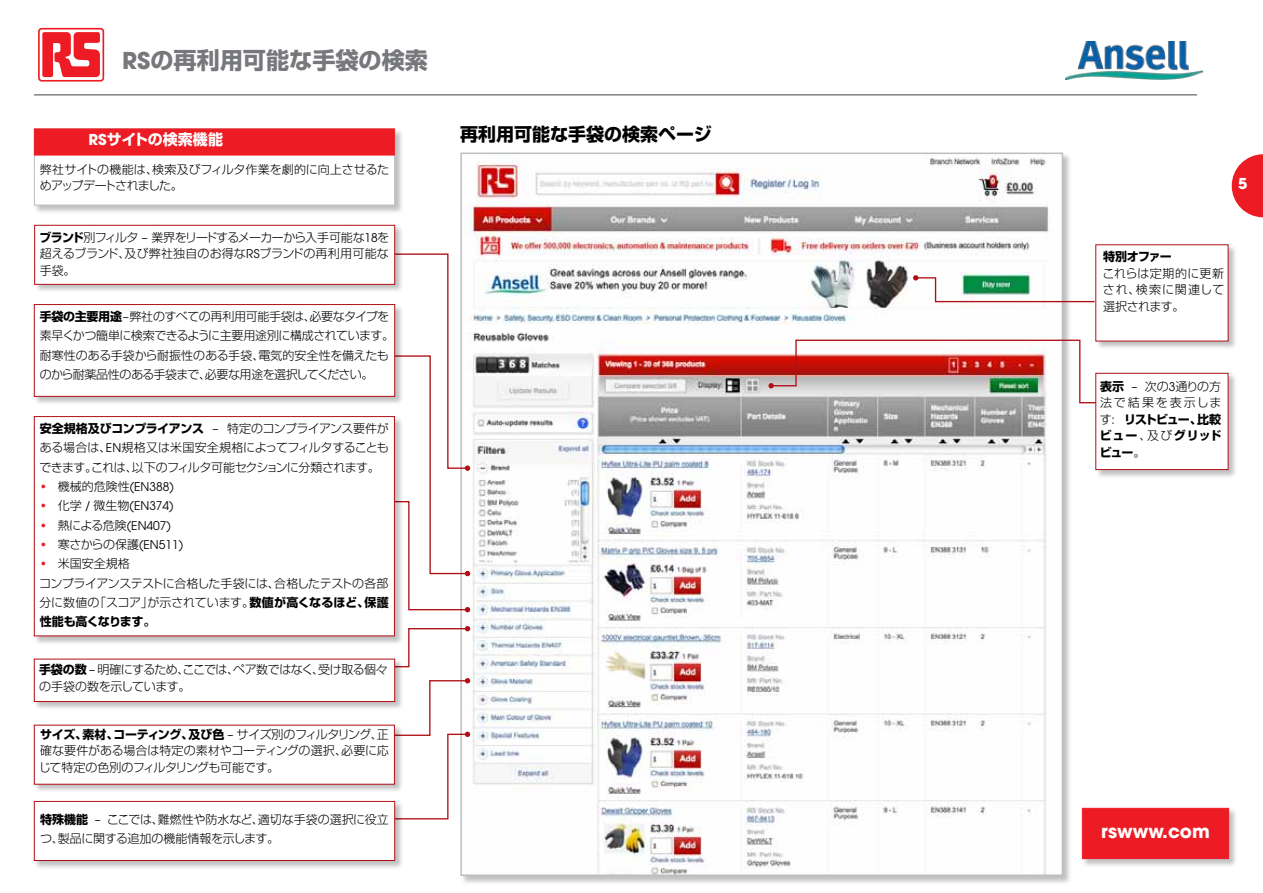
<style>
.page{position:relative;width:1263px;height:893px;background:#fff}
.page>*{position:absolute;margin:0;border:0;box-sizing:border-box;transform-origin:0 0}
.t1{font:700 23.1px "Shin Go Pro";color:#77787b}
.t2{font:700 18.3px "ITC Avant Garde Pro";color:#fff}
.t3{font:700 18px "Shin Go Pro";color:#000}
.t4{font:700 15px "Shin Go Pro";color:#fff}
.t5{font:700 15px "ITC Avant Garde Std";color:#fff}
.t6{font:300 12px/16.5px "Shin Go Pro";letter-spacing:-.03em;color:#000}
.t7{font:300 12px/19.5px "Shin Go Pro";letter-spacing:-.01em;color:#000}
.t8{font:700 12px/16.5px "Shin Go Pro";letter-spacing:-.065em;color:#000;text-align:justify}
.t9{font:12px "ITC Avant Garde Std";color:#000}
.s1{font-family:"ITC Avant Garde Std"}
.s2{font-weight:700}
.s3{font-family:"ITC Avant Garde Std";font-weight:400}
.s4{color:#ed1b23}
.s5{font-family:"Shin Go Pro";font-weight:300}
.s6{font-family:"ITC Avant Garde Std";font-weight:400;color:#ed1b23}
.s7{font-weight:300}
</style>
<div class="page">
<svg style="left:38px;top:27px;width:67px;height:55px"></svg>
<img style="left:1065px;top:42px;width:137px;height:37px">
<hr style="left:34px;top:94px;width:1163px;height:2px;background:#808284">
<svg style="left:1232px;top:154px;width:31px;height:63px"></svg>
<div style="left:460px;top:152px;width:612px;height:733px;background:#000;opacity:.25"></div>
<img style="left:463px;top:156px;width:597px;height:717px">
<svg style="left:913px;top:275px;width:182px;height:28px"></svg>
<svg style="left:768px;top:339px;width:327px;height:65px"></svg>
<svg style="left:376px;top:678px;width:94px;height:142px"></svg>
<svg style="left:404px;top:626px;width:66px;height:42px"></svg>
<svg style="left:403px;top:253px;width:67px;height:359px"></svg>
<div style="left:1081px;top:807px;width:157px;height:61px;background:#000;opacity:.25"></div>
<div style="left:1082px;top:808px;width:147px;height:51px;background:#ed1b23;border:1px solid #ed1b23"></div>
<div style="left:34px;top:128px;width:370px;height:86px;background:#000;opacity:.25"></div>
<div style="left:34px;top:129px;width:361px;height:76px;background:#fff;border:1px solid #bcbec0"></div>
<div style="left:34px;top:129px;width:361px;height:26px;background:#ed1b23"></div>
<div style="left:34px;top:224px;width:370px;height:70px;background:#000;opacity:.25"></div>
<div style="left:34px;top:225px;width:361px;height:60px;background:#fff;border:1px solid #b10f15"></div>
<div style="left:33px;top:304px;width:371px;height:101px;background:#000;opacity:.25"></div>
<div style="left:34px;top:304px;width:361px;height:93px;background:#fff;border:1px solid #b10f15"></div>
<div style="left:33px;top:416px;width:370px;height:229px;background:#000;opacity:.25"></div>
<div style="left:34px;top:416px;width:361px;height:220px;background:#fff;border:1px solid #b10f15"></div>
<div style="left:33px;top:658px;width:371px;height:53px;background:#000;opacity:.25"></div>
<div style="left:34px;top:659px;width:361px;height:43px;background:#fff;border:1px solid #b10f15"></div>
<div style="left:33px;top:724px;width:370px;height:69px;background:#000;opacity:.25"></div>
<div style="left:34px;top:725px;width:361px;height:60px;background:#fff;border:1px solid #b10f15"></div>
<div style="left:33px;top:801px;width:371px;height:69px;background:#000;opacity:.25"></div>
<div style="left:34px;top:801px;width:361px;height:60px;background:#fff;border:1px solid #b10f15"></div>
<div style="left:1095px;top:244px;width:142px;height:106px;background:#000;opacity:.25"></div>
<div style="left:1095px;top:244px;width:133px;height:97px;background:#fff"></div>
<div style="left:1095px;top:372px;width:142px;height:107px;background:#000;opacity:.25"></div>
<div style="left:1095px;top:373px;width:133px;height:97px;background:#fff;border:1px solid #b10f15"></div>
<h1 class="t1" style="left:122px;top:42px;width:307px"><span class="s1">RS</span>の再利用可能な手袋の検索</h1>
<p class="t4" style="left:88px;top:128px;width:136px"><span class="s1">RS</span>サイトの検索機能</p>
<p class="t6" style="left:40px;top:160px;width:351px">弊社サイトの機能は、検索及びフィルタ作業を劇的に向上させるためアップデートされました。</p>
<p class="t6" style="left:40px;top:227px;width:351px;text-align:justify"><span class="s2">ブランド</span>別フィルタ <span class="s3">–</span> 業界をリードするメーカーから入手可能な<span class="s3">18</span>を超えるブランド、及び弊社独自のお得な<span class="s3">RS</span>ブランドの再利用可能な手袋。</p>
<p class="t6" style="left:40px;top:305px;width:356px;line-height:19.5px"><span class="s2">手袋の主要用途</span> <span class="s3">–</span> 弊社のすべての再利用可能手袋は、必要なタイプを素早くかつ簡単に検索できるように主要用途別に構成されています。耐寒性のある手袋から耐振性のある手袋、電気的安全性を備えたものから耐薬品性のある手袋まで、必要な用途を選択してください。</p>
<p class="t6" style="left:39px;top:417px;width:351px;line-height:19.4px;text-align:justify"><span class="s2">安全規格及びコンプライアンス</span> <span class="s3">–</span> 特定のコンプライアンス要件がある場合は、<span class="s3">EN</span>規格又は米国安全規格によってフィルタすることもできます。これは、以下のフィルタ可能セクションに分類されます。</p>
<p class="t9" style="left:40px;top:479px;width:136px"><span class="s4">•</span> <span class="s5">機械的危険性</span>(EN388)</p>
<p class="t9" style="left:40px;top:498px;width:136px"><span class="s4">•</span> <span class="s5">化学</span> / <span class="s5">微生物</span>(EN374)</p>
<p class="t9" style="left:40px;top:518px;width:133px"><span class="s4">•</span> <span class="s5">熱による危険</span>(EN407)</p>
<p class="t6" style="left:40px;top:535px;width:145px"><span class="s6">•</span> 寒さからの保護<span class="s3">(EN511)</span></p>
<p class="t6" style="left:39px;top:553px;width:351px;line-height:19.4px"><span class="s6">•</span> 米国安全規格<br>コンプライアンステストに合格した手袋には、合格したテストの各部分に数値の「スコア」が示されています。<span class="s2">数値が高くなるほど、保護性能も高くなります。</span></p>
<p class="t6" style="left:39px;top:660px;width:350px"><span class="s2">手袋の数</span> <span class="s3">–</span> 明確にするため、ここでは、ペア数ではなく、受け取る個々の手袋の数を示しています。</p>
<p class="t6" style="left:39px;top:724px;width:352px;text-align:justify"><span class="s2">サイズ、素材、コーティング、及び色</span> <span class="s3">–</span> サイズ別のフィルタリング、正確な要件がある場合は特定の素材やコーティングの選択、必要に応じて特定の色別のフィルタリングも可能です。</p>
<p class="t7" style="left:40px;top:808px;width:350px"><span class="s2">特殊機能</span> <span class="s3">–</span> ここでは、難燃性や防水など、適切な手袋の選択に役立つ、製品に関する追加の機能情報を示します。</p>
<h3 class="t3" style="left:460px;top:120px;width:253px">再利用可能な手袋の検索ページ</h3>
<p class="t5" style="left:1238px;top:173px;width:11px">5</p>
<p class="t8" style="left:1103px;top:247px;width:70px">特別オファー</p>
<p class="t6" style="left:1102px;top:263px;width:124px;text-align:justify">これらは定期的に更新され、検索に関連して選択されます。</p>
<p class="t8" style="left:1100px;top:377px;width:123px">表示 <span class="s3">–</span> <span class="s7">次の</span><span class="s3">3</span><span class="s7">通りの方法で結果を表示します</span><span class="s3">:</span> リストビュー、比較ビュー<span class="s7">、及び</span>グリッドビュー<span class="s7">。</span></p>
<h2 class="t2" style="left:1101px;top:819px;width:110px">rswww.com</h2>
</div>
